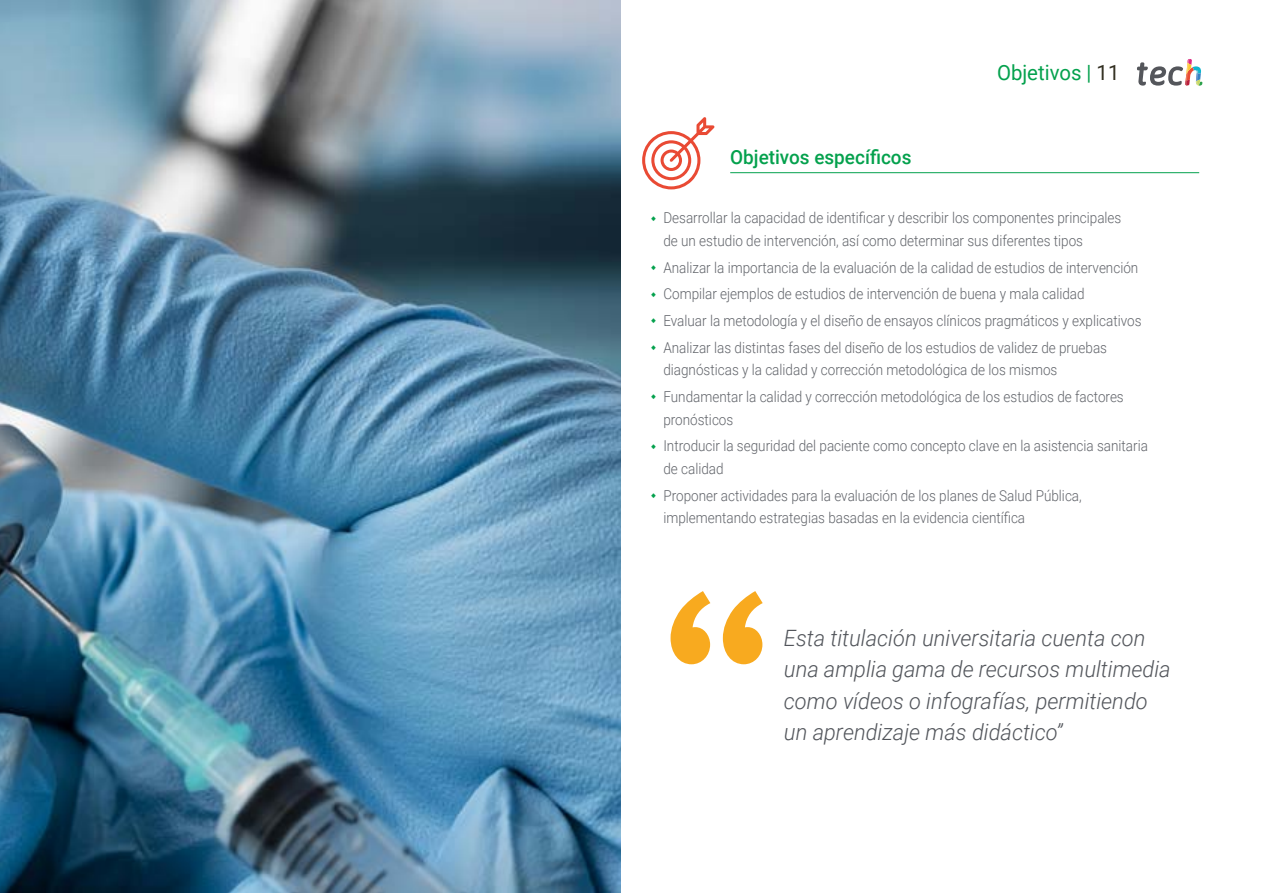
<style>
.page{position:relative;width:1263px;height:893px;background:#fff}
.page>*{position:absolute;margin:0;border:0;box-sizing:border-box;transform-origin:0 0}
.t1{font:italic 300 22.5px/31.5px "Roboto";color:#52555b}
.t2{font:21px "Roboto";color:#04a14d}
.t3{font:500 19.5px "Roboto";color:#04a14d}
.t4{font:300 15px/26.7px "Roboto";color:#61646a;scale:.9 1}
.s1{color:#312e20}
</style>
<div class="page">
<hr style="left:730px;top:172px;width:469px;height:1px;background:#04a14d">
<svg style="left:642px;top:117px;width:72px;height:72px"></svg>
<svg style="left:670px;top:591px;width:93px;height:73px"></svg>
<img style="left:0;top:0;width:621px;height:893px">
<svg style="left:1137px;top:59px;width:65px;height:27px"></svg>
<h3 class="t3" style="left:730px;top:144px;width:183px">Objetivos específicos</h3>
<h2 class="t2" style="left:997px;top:57px;width:124px">Objetivos | <span class="s1">11</span></h2>
<p class="t4" style="left:663px;top:206px;width:510px;line-height:22.5px">Desarrollar la capacidad de identificar y describir los componentes principales de un estudio de intervención, así como determinar sus diferentes tipos</p>
<p class="t4" style="left:663px;top:253px;width:533px">Analizar la importancia de la evaluación de la calidad de estudios de intervención Compilar ejemplos de estudios de intervención de buena y mala calidad<br>Evaluar la metodología y el diseño de ensayos clínicos pragmáticos y explicativos Analizar las distintas fases del diseño de los estudios de validez de pruebas</p>
<p class="t4" style="left:663px;top:356px;width:513px">diagnósticas y la calidad y corrección metodológica de los mismos<br>Fundamentar la calidad y corrección metodológica de los estudios de factores</p>
<p class="t4" style="left:663px;top:405px;width:540px">pronósticos<br>Introducir la seguridad del paciente como concepto clave en la asistencia sanitaria</p>
<p class="t4" style="left:663px;top:455px;width:466px">de calidad<br>Proponer actividades para la evaluación de los planes de Salud Pública,</p>
<p class="t4" style="left:663px;top:504px;width:403px">implementando estrategias basadas en la evidencia científica</p>
<h1 class="t1" style="left:784px;top:621px;width:388px">Esta titulación universitaria cuenta con una amplia gama de recursos multimedia como vídeos o infografías, permitiendo un aprendizaje más didáctico”</h1>
</div>
